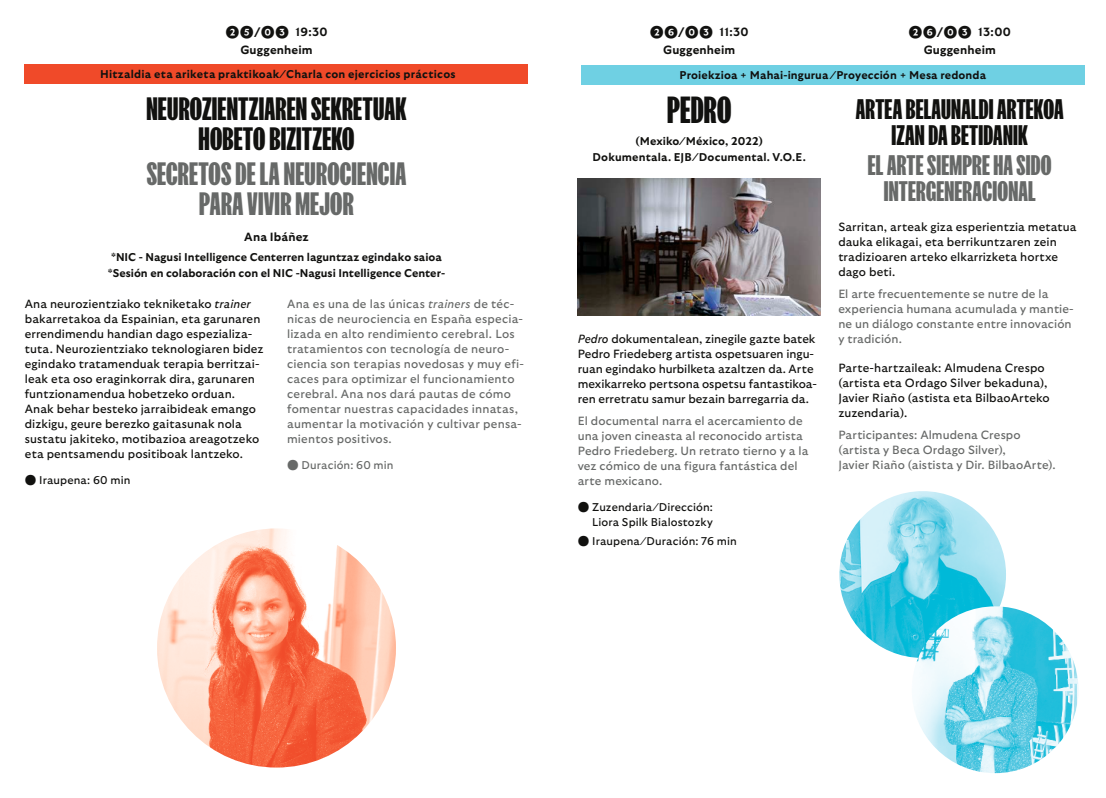
<style>
.page{position:relative;width:1106px;height:798px;background:#fff}
.page>*{position:absolute;margin:0;border:0;box-sizing:border-box;transform-origin:0 0}
.t1{font:700 35px "FK Screamer";letter-spacing:.005em;color:#11110f}
.t2{font:700 30px/30px "FK Screamer";letter-spacing:.005em;color:#11110f;text-align:center}
.t3{font:700 30px/30px "FK Screamer";letter-spacing:.005em;color:#676968;text-align:center}
.t4{font:700 26.25px/26.2px "FK Screamer";letter-spacing:.005em;color:#11110f;text-align:center}
.t5{font:700 26.25px/26.2px "FK Screamer";letter-spacing:.01em;color:#676968;text-align:center}
.t6{font:700 13.75px "GT Ultra";letter-spacing:.02em;color:#11110f}
.t7{font:11.88px/15px "GT Ultra";letter-spacing:.005em;color:#11110f}
.t8{font:11.88px/15px "GT Ultra";letter-spacing:.015em;color:#676968}
.t9{font:700 11.88px "GT Ultra";letter-spacing:.01em;color:#11110f}
.t10{font:700 11.25px/16.2px "GT Ultra";letter-spacing:.01em;color:#11110f}
.t11{font:11.25px/15px "GT Ultra";letter-spacing:.01em;color:#11110f;text-align:right}
.t12{font:11.25px "GT Ultra";letter-spacing:.01em;color:#676968}
.s1{font-size:11.88px}
.s2{font-style:italic}
</style>
<div class="page">
<img style="left:578px;top:179px;width:242px;height:136px">
<div style="left:25px;top:65px;width:503px;height:19px;background:#f04a29"></div>
<img style="left:157px;top:528px;width:239px;height:239px;border-radius:119px">
<img style="left:839px;top:491px;width:167px;height:166px;border-radius:83px">
<img style="left:911px;top:606px;width:167px;height:166px;border-radius:83px">
<div style="left:581px;top:65px;width:503px;height:19px;background:#6fd0e3"></div>
<p class="t6" style="left:225px;top:24px;width:104px">❷❺∕⓿❸ <span class="s1">19:30</span></p>
<p class="t9" style="left:240px;top:43px;width:74px">Guggenheim</p>
<p class="t10" style="left:100px;top:66px;width:357px">Hitzaldia eta ariketa praktikoak ⁄Charla con ejercicios prácticos</p>
<h2 class="t2" style="left:146px;top:93px;width:262px">NEUROZIENTZIAREN SEKRETUAK<br>HOBETO BIZITZEKO</h2>
<h2 class="t3" style="left:147px;top:158px;width:261px">SECRETOS DE LA NEUROCIENCIA<br>PARA VIVIR MEJOR</h2>
<p class="t9" style="left:244px;top:230px;width:66px">Ana Ibáñez</p>
<p class="t10" style="left:108px;top:249px;width:339px">*NIC - Nagusi Intelligence Centerren laguntzaz egindako saioa *Sesión en colaboración con el NIC -Nagusi Intelligence Center-</p>
<p class="t7" style="left:25px;top:296px;width:240px">Ana neurozientziako tekniketako <span class="s2">trainer </span>bakarretakoa da Espainian, eta garunaren errendimendu handian dago espezializa&shy;tuta. Neurozientziako teknologiaren bidez egindako tratamenduak terapia berritzai&shy;leak eta oso eraginkorrak dira, garunaren funtzionamendua hobetzeko orduan.<br>Anak behar besteko jarraibideak emango dizkigu, geure berezko gaitasunak nola sustatu jakiteko, motibazioa areagotzeko eta pentsamendu positiboak lantzeko.</p>
<p class="t11" style="left:25px;top:472px;width:107px">● Iraupena: 60 min</p>
<p class="t8" style="left:287px;top:296px;width:238px">Ana es una de las únicas <span class="s2">trainers</span> de téc&shy;nicas de neurociencia en España especia&shy;lizada en alto rendimiento cerebral. Los tratamientos con tecnología de neuro&shy;ciencia son terapias novedosas y muy efi&shy;caces para optimizar el funcionamiento cerebral. Ana nos dará pautas de cómo fomentar nuestras capacidades innatas, aumentar la motivación y cultivar pensa&shy;mientos positivos.</p>
<p class="t12" style="left:287px;top:458px;width:108px">● Duración: 60 min</p>
<p class="t6" style="left:650px;top:24px;width:100px">❷❻∕⓿❸ <span class="s1">11:30</span></p>
<p class="t9" style="left:663px;top:43px;width:74px">Guggenheim</p>
<p class="t6" style="left:908px;top:24px;width:104px">❷❻∕⓿❸ <span class="s1">13:00</span></p>
<p class="t9" style="left:923px;top:43px;width:74px">Guggenheim</p>
<p class="t10" style="left:679px;top:67px;width:308px">Proiekzioa + Mahai-ingurua ⁄Proyección + Mesa redonda</p>
<h1 class="t1" style="left:667px;top:89px;width:66px">PEDRO</h1>
<p class="t10" style="left:592px;top:133px;width:215px;text-align:center">(Mexiko ⁄México, 2022)<br>Dokumentala. EJB ⁄Documental. V.O.E.</p>
<p class="t7" style="left:578px;top:331px;width:241px"><span class="s2">Pedro</span> dokumentalean, zinegile gazte batek Pedro Friedeberg artista ospetsuaren ingu&shy;ruan egindako hurbilketa azaltzen da. Arte mexikarreko pertsona ospetsu fantastikoa&shy;ren erretratu samur bezain barregarria da.</p>
<p class="t8" style="left:578px;top:413px;width:232px">El documental narra el acercamiento de una joven cineasta al reconocido artista Pedro Friedeberg. Un retrato tierno y a la vez cómico de una figura fantástica del arte mexicano.</p>
<p class="t11" style="left:578px;top:499px;width:137px">● Zuzendaria ⁄ Dirección:<br>Liora Spilk Bialostozky</p>
<p class="t11" style="left:578px;top:533px;width:160px">● Iraupena ⁄ Duración: 76 min</p>
<h3 class="t4" style="left:856px;top:95px;width:209px">ARTEA BELAUNALDI ARTEKOA<br>IZAN DA BETIDANIK</h3>
<h3 class="t5" style="left:868px;top:151px;width:185px">EL ARTE SIEMPRE HA SIDO<br>INTERGENERACIONAL</h3>
<p class="t7" style="left:838px;top:219px;width:240px">Sarritan, arteak giza esperientzia metatua dauka elikagai, eta berrikuntzaren zein tradizioaren arteko elkarrizketa hortxe dago beti.</p>
<p class="t8" style="left:838px;top:286px;width:237px">El arte frecuentemente se nutre de la experiencia humana acumulada y mantie&shy;ne un diálogo constante entre innovación y tradición.</p>
<p class="t7" style="left:838px;top:360px;width:213px">Parte-hartzaileak: Almudena Crespo (artista eta Ordago Silver bekaduna),<br>Javier Riaño (astista eta BilbaoArteko zuzendaria).</p>
<p class="t8" style="left:838px;top:427px;width:219px">Participantes: Almudena Crespo (artista y Beca Ordago Silver),<br>Javier Riaño (aistista y Dir. BilbaoArte).</p>
</div>
